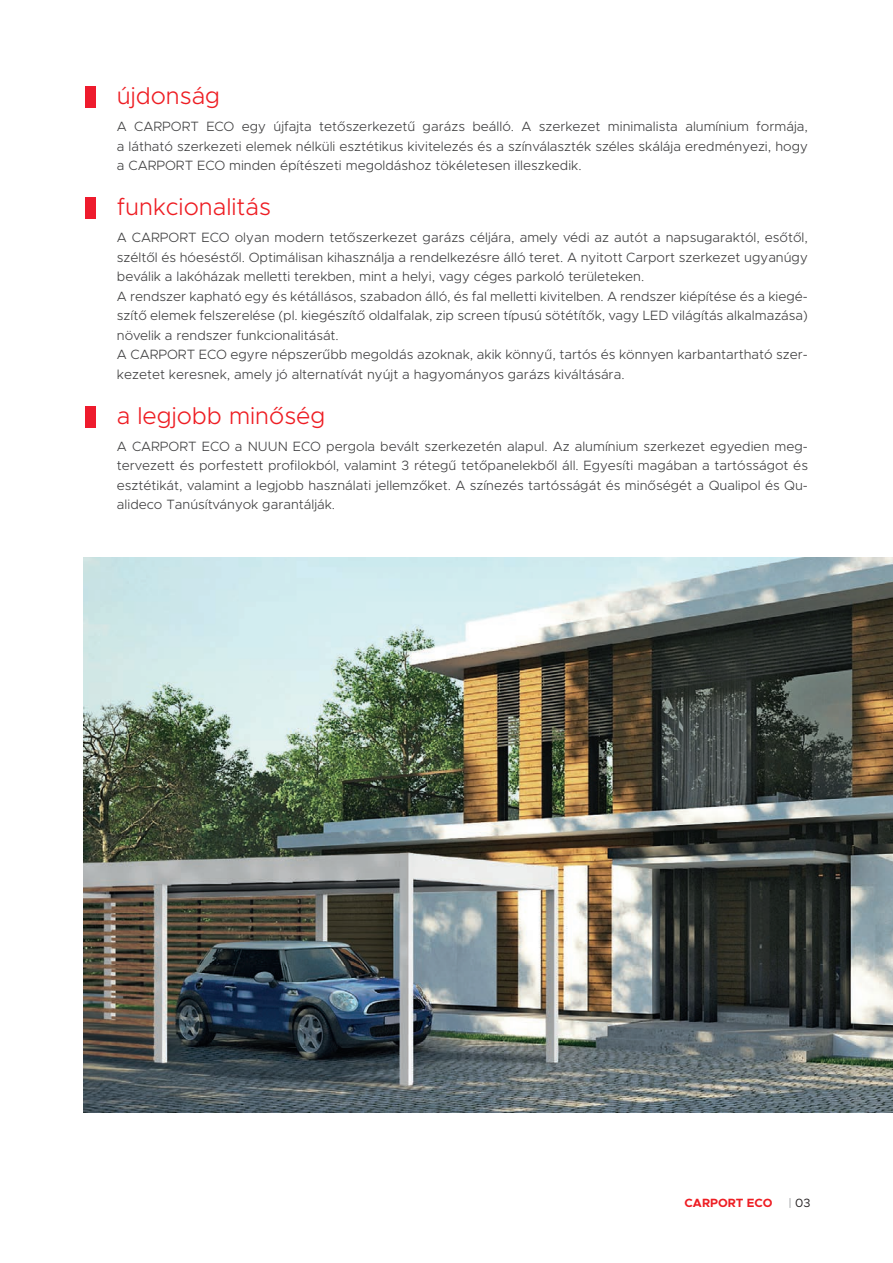
<style>
.page{position:relative;width:893px;height:1263px;background:#fff}
.page>*{position:absolute;margin:0;border:0;box-sizing:border-box;transform-origin:0 0}
.t1{font:300 24px "Metropolis";color:#ee1d23}
.t2{font:300 13.5px/19.5px "Metropolis";color:#3e3e3f;text-align:justify}
.t3{font:700 12px "Metropolis";color:#ee1d23}
.t4{font:12px "Metropolis";color:#231f20}
.s1{color:#939598}
</style>
<div class="page">
<img style="left:84px;top:557px;width:809px;height:555px">
<div style="left:85px;top:86px;width:10px;height:21px;background:#ee1b2d"></div>
<div style="left:85px;top:198px;width:10px;height:21px;background:#ee1b2d"></div>
<div style="left:85px;top:406px;width:10px;height:21px;background:#ee1b2d"></div>
<h1 class="t1" style="left:117px;top:81px;width:105px">újdonság</h1>
<p class="t2" style="left:117px;top:117px;width:693px">A CARPORT ECO egy újfajta tetőszerkezetű garázs beálló. A szerkezet minimalista alumínium formája, a látható szerkezeti elemek nélküli esztétikus kivitelezés és a színválaszték széles skálája eredményezi, hogy a CARPORT ECO minden építészeti megoldáshoz tökéletesen illeszkedik.</p>
<h1 class="t1" style="left:117px;top:192px;width:155px">funkcionalitás</h1>
<p class="t2" style="left:117px;top:228px;width:692px;text-align:left">A CARPORT ECO olyan modern tetőszerkezet garázs céljára, amely védi az autót a napsugaraktól, esőtől, széltől és hóeséstől. Optimálisan kihasználja a rendelkezésre álló teret. A nyitott Carport szerkezet ugyanúgy beválik a lakóházak melletti terekben, mint a helyi, vagy céges parkoló területeken.<br>A rendszer kapható egy és kétállásos, szabadon álló, és fal melletti kivitelben. A rendszer kiépítése és a kiegé&shy;szítő elemek felszerelése (pl. kiegészítő oldalfalak, zip screen típusú sötétítők, vagy LED világítás alkalmazása) növelik a rendszer funkcionalitását.<br>A CARPORT ECO egyre népszerűbb megoldás azoknak, akik könnyű, tartós és könnyen karbantartható szer&shy;kezetet keresnek, amely jó alternatívát nyújt a hagyományos garázs kiváltására.</p>
<h1 class="t1" style="left:117px;top:400px;width:210px">a legjobb minőség</h1>
<p class="t2" style="left:117px;top:436px;width:693px">A CARPORT ECO a NUUN ECO pergola bevált szerkezetén alapul. Az alumínium szerkezet egyedien meg&shy;tervezett és porfestett profilokból, valamint 3 rétegű tetőpanelekből áll. Egyesíti magában a tartósságot és esztétikát, valamint a legjobb használati jellemzőket. A színezés tartósságát és minőségét a Qualipol és Qu&shy;alideco Tanúsítványok garantálják.</p>
<p class="t3" style="left:685px;top:1195px;width:89px">CARPORT ECO</p>
<p class="t4" style="left:788px;top:1195px;width:24px"><span class="s1">|</span> 03</p>
</div>
